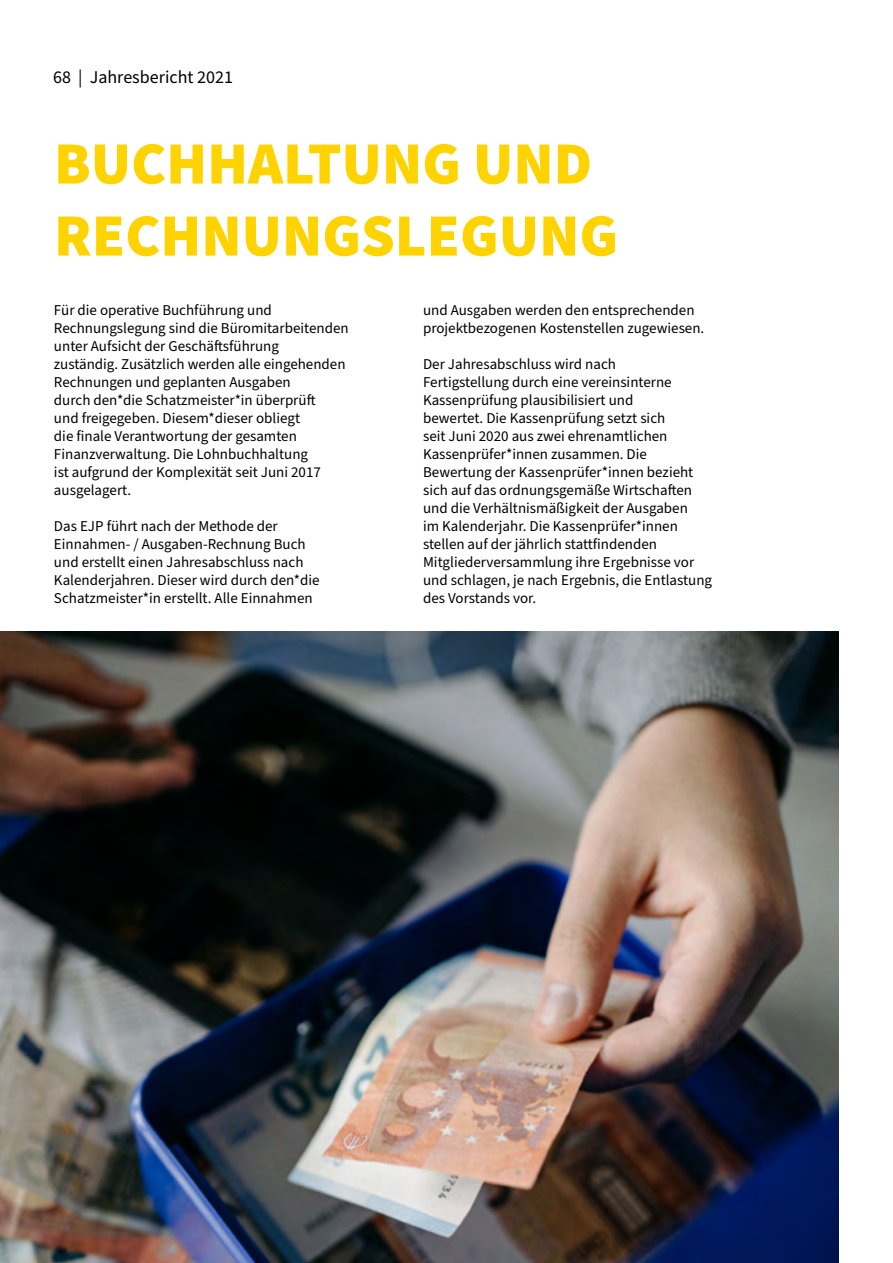
<style>
.page{position:relative;width:893px;height:1263px;background:#fff}
.page>*{position:absolute;margin:0;border:0;box-sizing:border-box;transform-origin:0 0}
.t1{font:900 60px/72px "Source Sans Pro";color:#ffd300}
.t2{font:18px "Source Sans Pro";color:#000}
.t3{font:15px/18px "Source Sans Pro";color:#000}
</style>
<div class="page">
<img style="left:0;top:631px;width:839px;height:632px">
<p class="t2" style="left:53px;top:65px;width:181px">68 | Jahresbericht 2021</p>
<h1 class="t1" style="left:54px;top:129px;width:566px">BUCHHALTUNG UND<br>RECHNUNGSLEGUNG</h1>
<p class="t3" style="left:54px;top:302px;width:296px">Für die operative Buchführung und Rechnungslegung sind die Büromitarbeitenden unter Aufsicht der Geschäftsführung<br>zuständig. Zusätzlich werden alle eingehenden Rechnungen und geplanten Ausgaben<br>durch den*die Schatzmeister*in überprüft<br>und freigegeben. Diesem*dieser obliegt<br>die finale Verantwortung der gesamten Finanzverwaltung. Die Lohnbuchhaltung<br>ist aufgrund der Komplexität seit Juni 2017 ausgelagert.</p>
<p class="t3" style="left:54px;top:518px;width:267px">Das EJP führt nach der Methode der Einnahmen- / Ausgaben-Rechnung Buch und erstellt einen Jahresabschluss nach Kalenderjahren. Dieser wird durch den*die Schatzmeister*in erstellt. Alle Einnahmen</p>
<p class="t3" style="left:423px;top:302px;width:283px">und Ausgaben werden den entsprechenden projektbezogenen Kostenstellen zugewiesen.</p>
<p class="t3" style="left:423px;top:356px;width:291px">Der Jahresabschluss wird nach<br>Fertigstellung durch eine vereinsinterne Kassenprüfung plausibilisiert und<br>bewertet. Die Kassenprüfung setzt sich<br>seit Juni 2020 aus zwei ehrenamtlichen Kassenprüfer*innen zusammen. Die Bewertung der Kassenprüfer*innen bezieht sich auf das ordnungsgemäße Wirtschaften und die Verhältnismäßigkeit der Ausgaben<br>im Kalenderjahr. Die Kassenprüfer*innen stellen auf der jährlich stattfindenden Mitgliederversammlung ihre Ergebnisse vor und schlagen, je nach Ergebnis, die Entlastung des Vorstands vor.</p>
</div>
